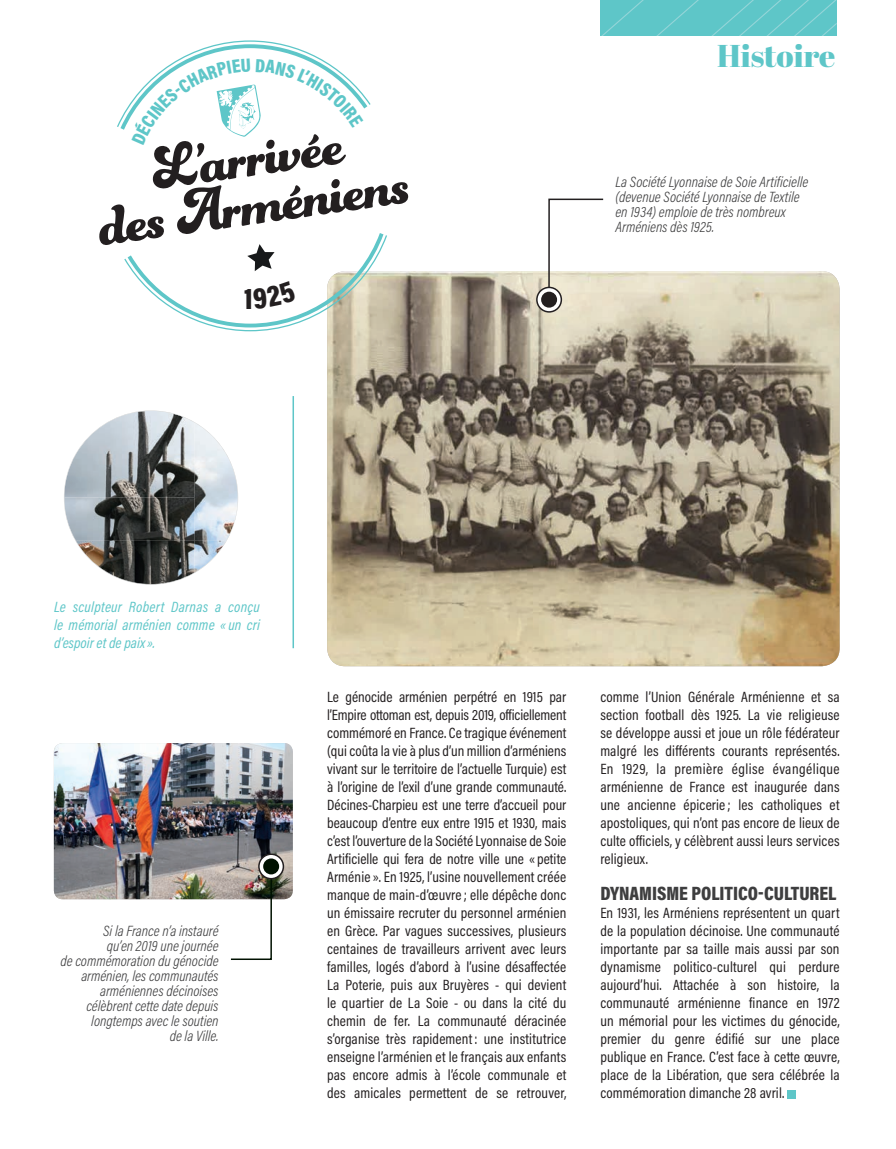
<style>
.page{position:relative;width:896px;height:1149px;background:#fff}
.page>*{position:absolute;margin:0;border:0;box-sizing:border-box;transform-origin:0 0}
.t1{font:66px/48px "Funkydori";color:#231f20;text-align:center}
.t2{font:31.5px "Abril Fatface";color:#5ec6c8}
.t3{font:900 29.55px "Acumin Pro Cond";color:#231f20}
.t4{font:900 19.5px "Acumin Pro Cond";color:#3e3e3f}
.t5{font:15px/18px "Acumin Pro Cond";letter-spacing:.01em;color:#231f20;text-align:justify}
.t6{font:italic 300 15px/15px "Acumin Pro Cond";color:#3e3e3f;text-align:right}
.t7{font:italic 15px/18px "Acumin Pro Cond";letter-spacing:.01em;color:#5ec6c8;text-align:justify}
</style>
<div class="page">
<img style="left:327px;top:271px;width:512px;height:395px">
<div style="left:787px;top:1089px;width:8px;height:9px;background:#5ec6c8"></div>
<div style="left:601px;top:0;width:235px;height:36px;background:#5ec6c8"></div>
<img style="left:54px;top:743px;width:239px;height:156px">
<svg style="left:229px;top:866px;width:43px;height:94px"></svg>
<svg style="left:259px;top:854px;width:24px;height:24px"></svg>
<div style="left:258px;top:853px;width:26px;height:26px;border:2px solid #231f20;border-radius:50%"></div>
<div style="left:263px;top:858px;width:16px;height:16px;background:#001101;border-radius:50%"></div>
<svg style="left:547px;top:198px;width:57px;height:101px"></svg>
<svg style="left:536px;top:287px;width:25px;height:25px"></svg>
<div style="left:536px;top:287px;width:26px;height:25px;border:2px solid #231f20;border-radius:50%"></div>
<div style="left:541px;top:292px;width:16px;height:15px;background:#231f20;border-radius:50%"></div>
<hr style="left:292px;top:396px;width:2px;height:252px;background:#5ec6c8">
<svg style="left:64px;top:410px;width:174px;height:174px"></svg>
<svg style="left:117px;top:40px;width:254px;height:97px"></svg>
<svg style="left:124px;top:233px;width:264px;height:99px"></svg>
<h1 class="t1" style="left:88px;top:151px;width:315px;rotate:-8deg">L’arrivée<br>des Arméniens</h1>
<h3 class="t3" style="left:244px;top:279px;width:10px">1</h3>
<p class="t7" style="left:54px;top:597px;width:207px">Le sculpteur Robert Darnas a conçu le mémorial arménien comme « un cri d’espoir et de paix ».</p>
<h2 class="t2" style="left:716px;top:34px;width:120px">Histoire</h2>
<p class="t6" style="left:615px;top:174px;width:194px;text-align:left">La Société Lyonnaise de Soie Artificielle (devenue Société Lyonnaise de Textile en 1934) emploie de très nombreux Arméniens dès 1925.</p>
<p class="t6" style="left:60px;top:922px;width:159px">Si la France n’a instauré<br>qu’en 2019 une journée<br>de commémoration du génocide arménien, les communautés arméniennes décinoises célèbrent cette date depuis longtemps avec le soutien<br>de la Ville.</p>
<p class="t5" style="left:327px;top:687px;width:241px">Le génocide arménien perpétré en 1915 par l’Empire ottoman est, depuis 2019, officiellement commémoré en France. Ce tragique événement (qui coûta la vie à plus d’un million d’arméniens vivant sur le territoire de l’actuelle Turquie) est à l’origine de l’exil d’une grande communauté.<br>Décines-Charpieu est une terre d’accueil pour beaucoup d’entre eux entre 1915 et 1930, mais c’est l’ouverture de la Société Lyonnaise de Soie Artificielle qui fera de notre ville une « petite Arménie ». En 1925, l’usine nouvellement créée manque de main-d’œuvre ; elle dépêche donc un émissaire recruter du personnel arménien en Grèce. Par vagues successives, plusieurs centaines de travailleurs arrivent avec leurs familles, logés d’abord à l’usine désaffectée La Poterie, puis aux Bruyères - qui devient le quartier de La Soie - ou dans la cité du chemin de fer. La communauté déracinée s’organise très rapidement : une institutrice enseigne l’arménien et le français aux enfants pas encore admis à l’école communale et des amicales permettent de se retrouver,</p>
<p class="t5" style="left:600px;top:687px;width:241px">comme l’Union Générale Arménienne et sa section football dès 1925. La vie religieuse se développe aussi et joue un rôle fédérateur malgré les différents courants représentés.<br>En 1929, la première église évangélique arménienne de France est inaugurée dans une ancienne épicerie ; les catholiques et apostoliques, qui n’ont pas encore de lieux de culte officiels, y célèbrent aussi leurs services religieux.</p>
<h3 class="t4" style="left:600px;top:880px;width:237px">DYNAMISME POLITICO-CULTUREL</h3>
<p class="t5" style="left:600px;top:903px;width:240px">En 1931, les Arméniens représentent un quart de la population décinoise. Une communauté importante par sa taille mais aussi par son dynamisme politico-culturel qui perdure aujourd’hui. Attachée à son histoire, la communauté arménienne finance en 1972 un mémorial pour les victimes du génocide, premier du genre édifié sur une place publique en France. C’est face à cette œuvre, place de la Libération, que sera célébrée la commémoration dimanche 28 avril.</p>
</div>
